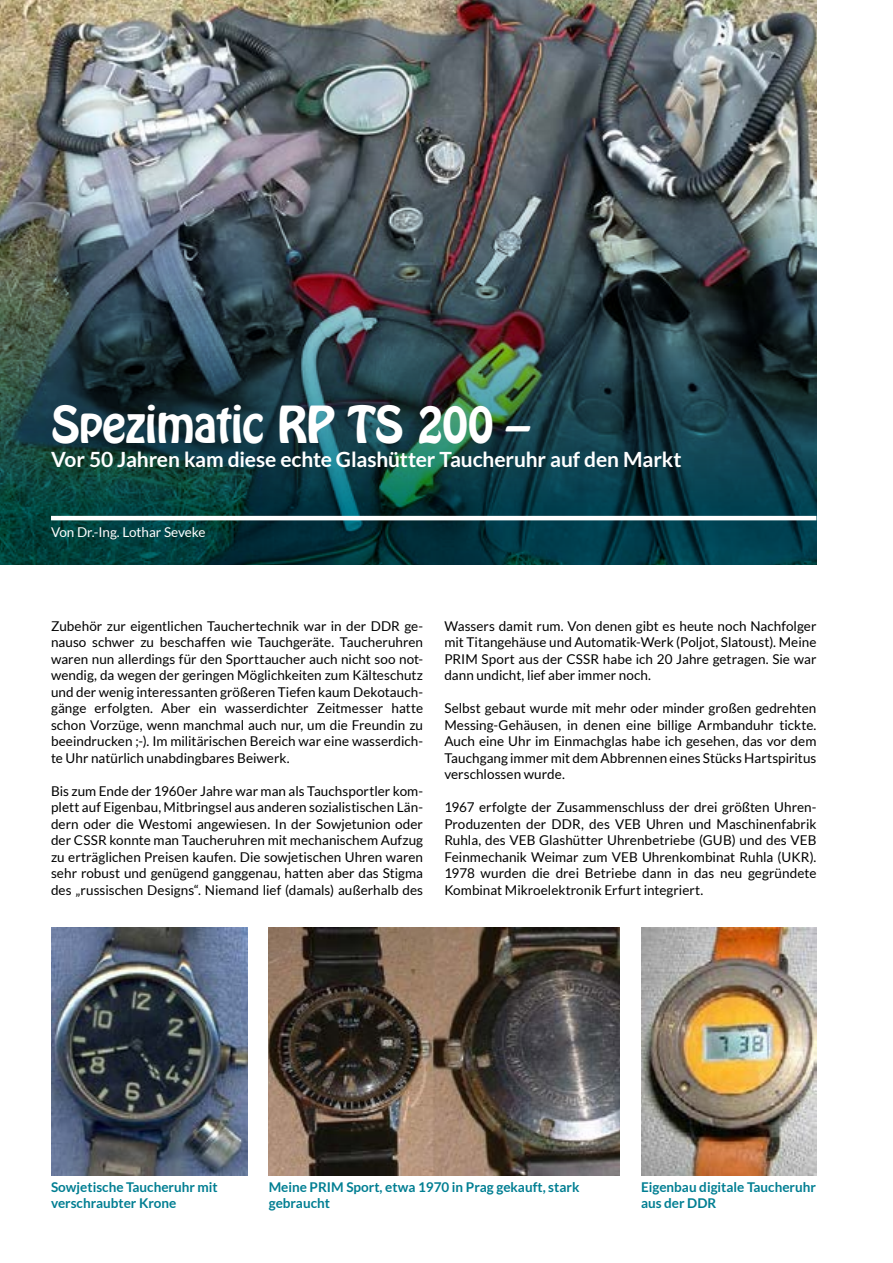
<style>
.page{position:relative;width:893px;height:1263px;background:#fff}
.page>*{position:absolute;margin:0;border:0;box-sizing:border-box;transform-origin:0 0}
.t1{font:45px "Hobo Std";letter-spacing:-.02em;color:#fff}
.t2{font:700 21px "Lato";letter-spacing:-.005em;color:#fff}
.t3{font:13.5px/16.5px "Lato";color:#000;text-align:justify}
.t4{font:700 13.5px/16.5px "Lato";color:#007e92}
.t5{font:13.5px "Lato";color:#fff}
</style>
<div class="page">
<img style="left:0;top:0;width:816px;height:152px">
<img style="left:0;top:152px;width:816px;height:413px">
<hr style="left:51px;top:516px;width:765px;height:4px;background:#fff">
<img style="left:51px;top:928px;width:197px;height:247px">
<img style="left:641px;top:928px;width:175px;height:247px">
<img style="left:269px;top:928px;width:351px;height:247px">
<h1 class="t1" style="left:51px;top:394px;width:480px">Spezimatic RP TS 200 –</h1>
<h2 class="t2" style="left:51px;top:448px;width:632px">Vor 50 Jahren kam diese echte Glashütter Taucheruhr auf den Markt</h2>
<p class="t5" style="left:51px;top:524px;width:156px">Von Dr.-Ing. Lothar Seveke</p>
<p class="t3" style="left:51px;top:617px;width:374px">Zubehör zur eigentlichen Tauchertechnik war in der DDR ge&shy;nauso schwer zu beschaffen wie Tauchgeräte. Taucheruhren waren nun allerdings für den Sporttaucher auch nicht soo not&shy;wendig, da wegen der geringen Möglichkeiten zum Kälteschutz und der wenig interessanten größeren Tiefen kaum Dekotauch&shy;gänge erfolgten. Aber ein wasserdichter Zeitmesser hatte schon Vorzüge, wenn manchmal auch nur, um die Freundin zu beeindrucken ;-). Im militärischen Bereich war eine wasserdich&shy;te Uhr natürlich unabdingbares Beiwerk.</p>
<p class="t3" style="left:51px;top:782px;width:374px">Bis zum Ende der 1960er Jahre war man als Tauchsportler kom&shy;plett auf Eigenbau, Mitbringsel aus anderen sozialistischen Län&shy;dern oder die Westomi angewiesen. In der Sowjetunion oder der CSSR konnte man Taucheruhren mit mechanischem Aufzug zu erträglichen Preisen kaufen. Die sowjetischen Uhren waren sehr robust und genügend ganggenau, hatten aber das Stigma des „russischen Designs“. Niemand lief (damals) außerhalb des</p>
<p class="t3" style="left:444px;top:617px;width:374px">Wassers damit rum. Von denen gibt es heute noch Nachfolger mit Titangehäuse und Automatik-Werk (Poljot, Slatoust). Meine PRIM Sport aus der CSSR habe ich 20 Jahre getragen. Sie war dann undicht, lief aber immer noch.</p>
<p class="t3" style="left:444px;top:700px;width:374px">Selbst gebaut wurde mit mehr oder minder großen gedrehten Messing-Gehäusen, in denen eine billige Armbanduhr tickte.<br>Auch eine Uhr im Einmachglas habe ich gesehen, das vor dem Tauchgang immer mit dem Abbrennen eines Stücks Hartspiritus verschlossen wurde.</p>
<p class="t3" style="left:444px;top:799px;width:374px">1967 erfolgte der Zusammenschluss der drei größten Uhren-Produzenten der DDR, des VEB Uhren und Maschinenfabrik Ruhla, des VEB Glashütter Uhrenbetriebe (GUB) und des VEB Feinmechanik Weimar zum VEB Uhrenkombinat Ruhla (UKR).<br>1978 wurden die drei Betriebe dann in das neu gegründete Kombinat Mikroelektronik Erfurt integriert.</p>
<p class="t4" style="left:51px;top:1178px;width:168px">Sowjetische Taucheruhr mit verschraubter Krone</p>
<p class="t4" style="left:269px;top:1178px;width:312px">Meine PRIM Sport, etwa 1970 in Prag gekauft, stark gebraucht</p>
<p class="t4" style="left:641px;top:1178px;width:176px">Eigenbau digitale Taucheruhr aus der DDR</p>
</div>
